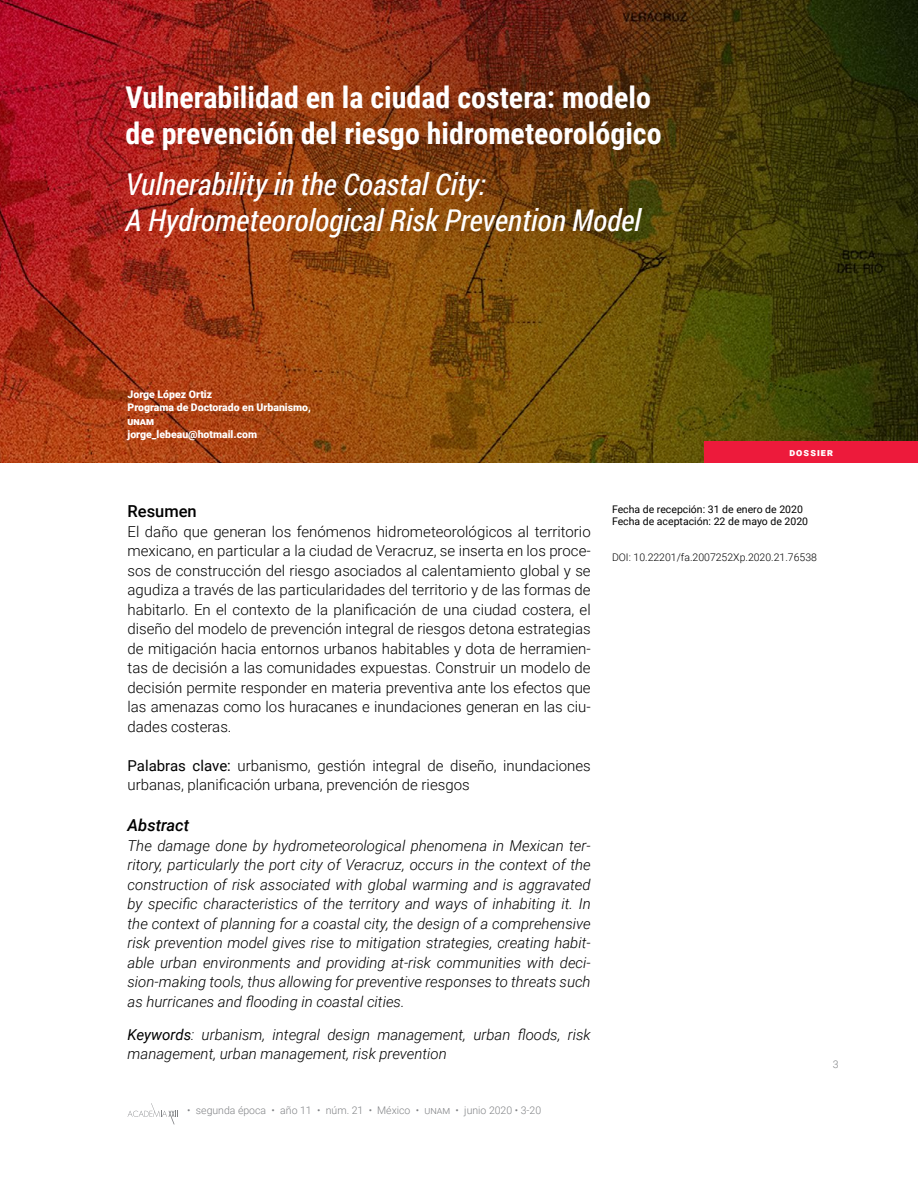
<style>
.page{position:relative;width:918px;height:1188px;background:#fff}
.page>*{position:absolute;margin:0;border:0;box-sizing:border-box;transform-origin:0 0}
.t1{font:700 30px/36px "Roboto Condensed";color:#fff}
.t2{font:italic 30px/36px "Roboto Condensed";color:#fff}
.t3{font:italic 500 16.5px "Roboto";color:#000}
.t4{font:500 16.5px "Roboto";color:#000}
.t5{font:300 15px/19.5px "Roboto";color:#000;text-align:justify}
.t6{font:italic 300 15px/19.5px "Roboto";color:#000;text-align:justify}
.t7{font:900 10.5px/13.5px "Roboto";color:#fff}
.t8{font:10.5px/12.6px "Roboto";color:#000}
.t9{font:300 10.5px "Roboto";color:#808285}
.t10{font:300 10.5px "Roboto";color:#000}
.t11{font:900 10.5px "Roboto";letter-spacing:.1em;color:#fff}
.s1{font-weight:400}
</style>
<div class="page">
<svg style="left:128px;top:1103px;width:50px;height:21px"></svg>
<img style="left:0;top:0;width:918px;height:462px">
<div style="left:704px;top:441px;width:214px;height:21px;background:#ed1a3b"></div>
<h1 class="t1" style="left:126px;top:78px;width:538px">Vulnerabilidad en la ciudad costera: modelo de prevención del riesgo hidrometeorológico</h1>
<h1 class="t2" style="left:126px;top:165px;width:517px">Vulnerability in the Coastal City:<br>A Hydrometeorological Risk Prevention Model</h1>
<p class="t7" style="left:128px;top:387px;width:185px">Jorge López Ortiz<br>Programa de Doctorado en Urbanismo, unam<br>jorge_lebeau@hotmail.com</p>
<p class="t4" style="left:128px;top:500px;width:71px">Resumen</p>
<p class="t5" style="left:128px;top:521px;width:465px">El daño que generan los fenómenos hidrometeorológicos al territorio mexicano, en particular a la ciudad de Veracruz, se inserta en los proce&shy;sos de construcción del riesgo asociados al calentamiento global y se agudiza a través de las particularidades del territorio y de las formas de habitarlo. En el contexto de la planificación de una ciudad costera, el diseño del modelo de prevención integral de riesgos detona estrategias de mitigación hacia entornos urbanos habitables y dota de herramien&shy;tas de decisión a las comunidades expuestas. Construir un modelo de decisión permite responder en materia preventiva ante los efectos que las amenazas como los huracanes e inundaciones generan en las ciu&shy;dades costeras.</p>
<p class="t5" style="left:128px;top:755px;width:465px"><span class="s1">Palabras clave:</span> urbanismo, gestión integral de diseño, inundaciones urbanas, planificación urbana, prevención de riesgos</p>
<p class="t3" style="left:128px;top:814px;width:63px">Abstract</p>
<p class="t6" style="left:128px;top:835px;width:465px">The damage done by hydrometeorological phenomena in Mexican ter&shy;ritory, particularly the port city of Veracruz, occurs in the context of the construction of risk associated with global warming and is aggravated by specific characteristics of the territory and ways of inhabiting it. In the context of planning for a coastal city, the design of a comprehensive risk prevention model gives rise to mitigation strategies, creating habit&shy;able urban environments and providing at-risk communities with deci&shy;sion-making tools, thus allowing for preventive responses to threats such as hurricanes and flooding in coastal cities.</p>
<p class="t6" style="left:128px;top:1024px;width:465px"><span class="s1">Keywords</span>: urbanism, integral design management, urban floods, risk management, urban management, risk prevention</p>
<p class="t9" style="left:187px;top:1103px;width:356px">• segunda época • año 11 • núm. 21 • México • unam • junio 2020 • 3-20</p>
<p class="t11" style="left:789px;top:445px;width:45px">dossier</p>
<p class="t8" style="left:612px;top:502px;width:198px">Fecha de recepción: 31 de enero de 2020<br>Fecha de aceptación: 22 de mayo de 2020</p>
<p class="t10" style="left:612px;top:550px;width:207px">DOI: 10.22201/fa.2007252Xp.2020.21.76538</p>
<p class="t9" style="left:833px;top:1057px;width:7px">3</p>
</div>
